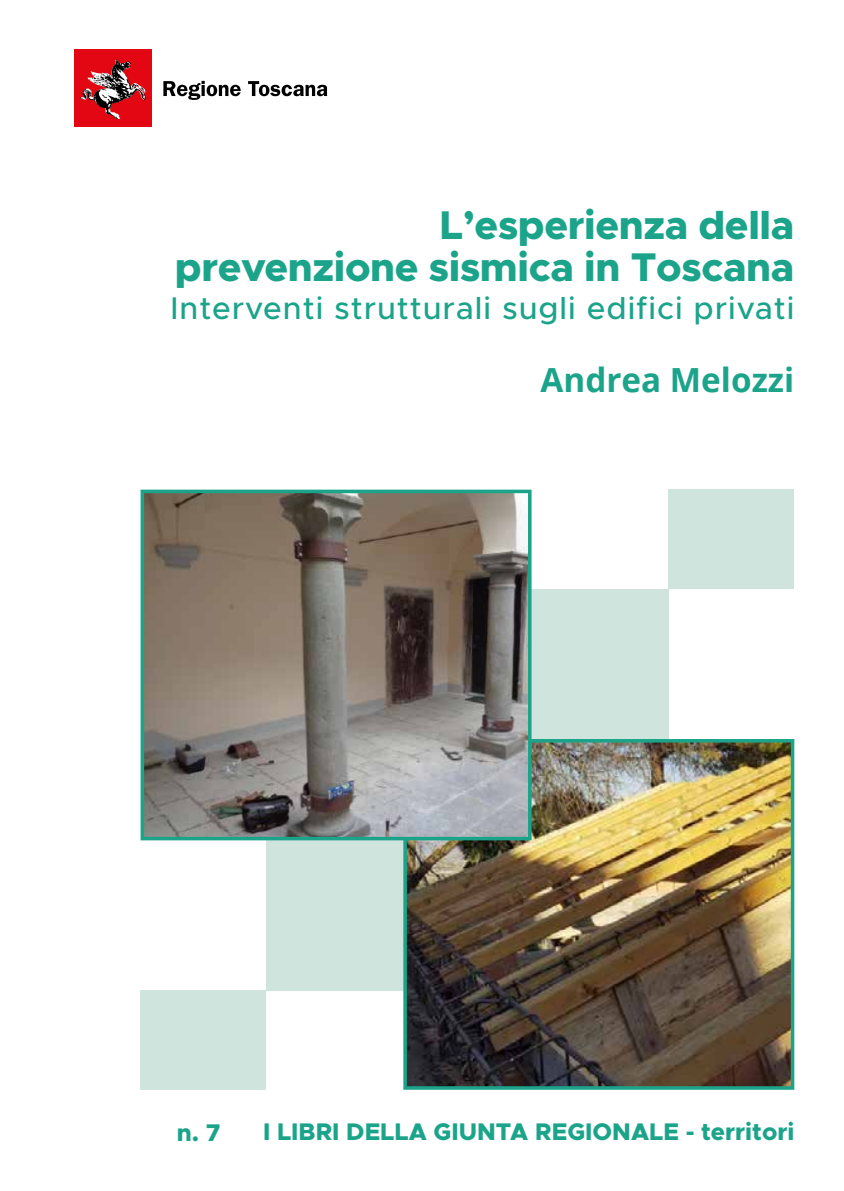
<style>
.page{position:relative;width:844px;height:1191px;background:#fff}
.page>*{position:absolute;margin:0;border:0;box-sizing:border-box;transform-origin:0 0}
.t1{font:800 40.25px/42px "Metropolis";letter-spacing:-.01em;color:#1ba48a;text-align:right}
.t2{font:700 33.25px "Open Sans";color:#1ba48a}
.t3{font:500 31.5px "Metropolis";letter-spacing:.03em;color:#1ba48a}
.t4{font:800 24.15px "Metropolis";color:#1ba48a}
</style>
<div class="page">
<div style="left:266px;top:588px;width:402px;height:402px;background:#cfe4dd"></div>
<div style="left:140px;top:990px;width:126px;height:99px;background:#cfe4dd"></div>
<div style="left:668px;top:489px;width:126px;height:99px;background:#cfe4dd"></div>
<img style="left:408px;top:744px;width:381px;height:340px">
<div style="left:403px;top:739px;width:391px;height:350px;border:4px solid #1ba48a"></div>
<img style="left:145px;top:494px;width:381px;height:341px">
<div style="left:140px;top:489px;width:391px;height:351px;border:4px solid #1ba48a"></div>
<div style="left:74px;top:50px;width:78px;height:77px;background:#e30613"></div>
<img style="left:80px;top:59px;width:66px;height:61px">
<svg style="left:163px;top:81px;width:77px;height:19px"></svg>
<svg style="left:248px;top:81px;width:79px;height:15px"></svg>
<p class="t1" style="left:175px;top:204px;width:620px">L’esperienza della<br>prevenzione sismica in Toscana</p>
<p class="t3" style="left:170px;top:289px;width:625px">Interventi strutturali sugli edifici privati</p>
<p class="t2" style="left:540px;top:356px;width:255px">Andrea Melozzi</p>
<p class="t4" style="left:177px;top:1117px;width:45px">n. 7</p>
<p class="t4" style="left:263px;top:1116px;width:532px">I LIBRI DELLA GIUNTA REGIONALE - territori</p>
</div>
